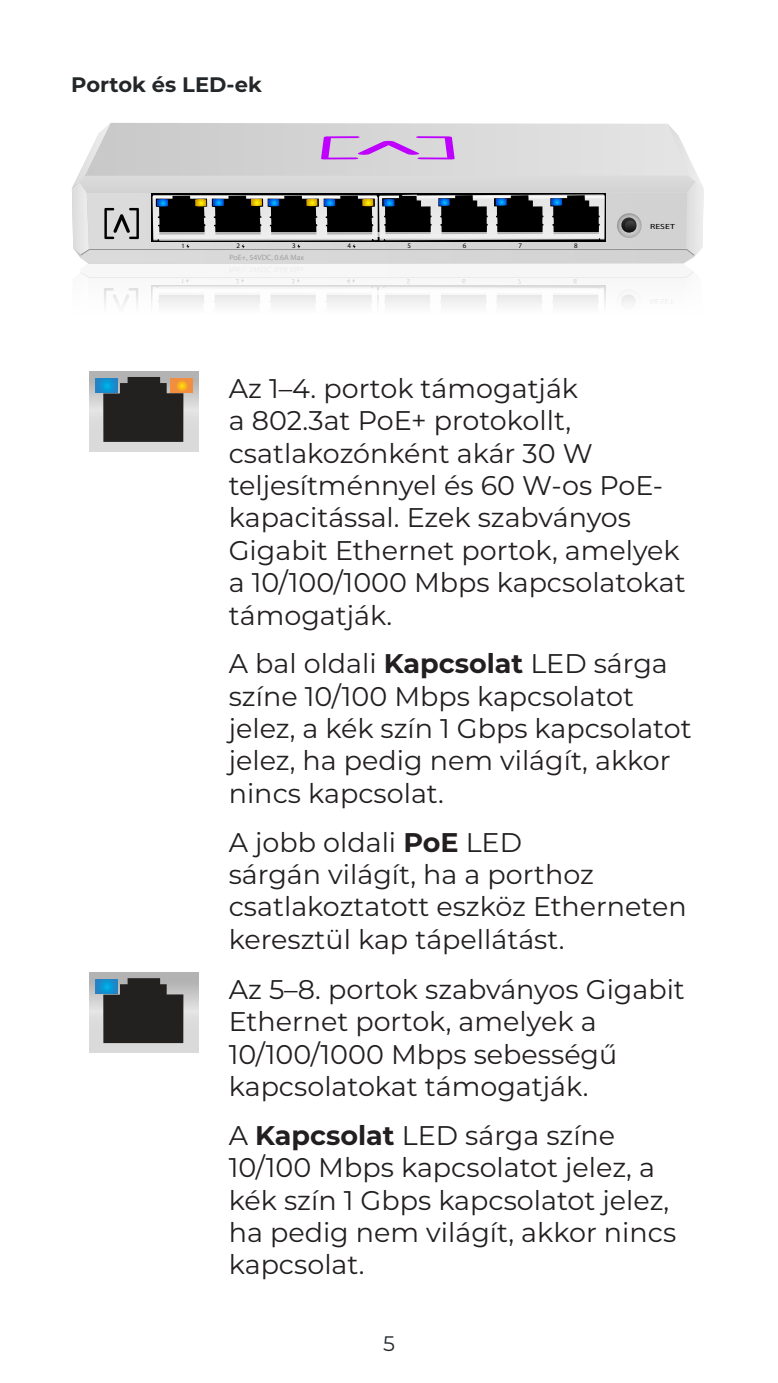
<style>
.page{position:relative;width:778px;height:1383px;background:#fff}
.page>*{position:absolute;margin:0;border:0;box-sizing:border-box;transform-origin:0 0}
.Body_Feature{font:27px/32.4px "Montserrat";color:#231f20}
.Heading_3{font:700 21px "Montserrat";color:#24272a}
.t1{font:21px "Montserrat";color:#24272a}
.t2{font:7.8px "Myriad Pro";color:#9f9f9f}
.t3{font:7.5px "Myriad Pro";color:#000;scale:1.31 1}
.t4{font:6.9px "Myriad Pro";color:#000}
.t5{font:6.6px "Myriad Pro";color:#000}
.s1{font-weight:700}
</style>
<div class="page">
<svg style="left:89px;top:371px;width:110px;height:80px"></svg>
<svg style="left:103px;top:377px;width:80px;height:65px"></svg>
<svg style="left:96px;top:378px;width:21px;height:14px"></svg>
<svg style="left:171px;top:378px;width:21px;height:14px"></svg>
<svg style="left:89px;top:972px;width:110px;height:80px"></svg>
<svg style="left:103px;top:978px;width:80px;height:65px"></svg>
<svg style="left:96px;top:979px;width:21px;height:14px"></svg>
<svg style="left:72px;top:123px;width:631px;height:182px"></svg>
<p class="Heading_3" style="left:71px;top:69px;width:192px">Portok és LED-ek</p>
<p class="t5" style="left:182px;top:242px;width:5px">1</p>
<p class="t4" style="left:236px;top:242px;width:5px">2</p>
<p class="t4" style="left:292px;top:242px;width:5px">3</p>
<p class="t4" style="left:347px;top:242px;width:5px">4</p>
<p class="t4" style="left:407px;top:242px;width:5px">5</p>
<p class="t4" style="left:463px;top:242px;width:5px">6</p>
<p class="t4" style="left:518px;top:242px;width:5px">7</p>
<p class="t4" style="left:574px;top:242px;width:5px">8</p>
<p class="t2" style="left:230px;top:253px;width:76px">PoE+, 54VDC, 0.6A Max</p>
<p class="t3" style="left:650px;top:221px;width:20px">RESET</p>
<p class="Body_Feature" style="left:229px;top:371px;width:458px">Az 1–4. portok támogatják<br>a 802.3at PoE+ protokollt, csatlakozónként akár 30 W teljesítménnyel és 60 W-os PoE&shy;kapacitással. Ezek szabványos<br>Gigabit Ethernet portok, amelyek a 10/100/1000 Mbps kapcsolatokat támogatják.</p>
<p class="Body_Feature" style="left:229px;top:646px;width:464px">A bal oldali <span class="s1">Kapcsolat</span> LED sárga színe 10/100 Mbps kapcsolatot jelez, a kék szín 1 Gbps kapcsolatot jelez, ha pedig nem világít, akkor nincs kapcsolat.</p>
<p class="Body_Feature" style="left:229px;top:824px;width:459px">A jobb oldali <span class="s1">PoE</span> LED<br>sárgán világít, ha a porthoz csatlakoztatott eszköz Etherneten keresztül kap tápellátást.</p>
<p class="Body_Feature" style="left:229px;top:972px;width:457px">Az 5–8. portok szabványos Gigabit<br>Ethernet portok, amelyek a<br>10/100/1000 Mbps sebességű kapcsolatokat támogatják.</p>
<p class="Body_Feature" style="left:229px;top:1118px;width:449px">A <span class="s1">Kapcsolat</span> LED sárga színe<br>10/100 Mbps kapcsolatot jelez, a kék szín 1 Gbps kapcsolatot jelez, ha pedig nem világít, akkor nincs kapcsolat.</p>
<p class="t1" style="left:383px;top:1328px;width:13px">5</p>
</div>
